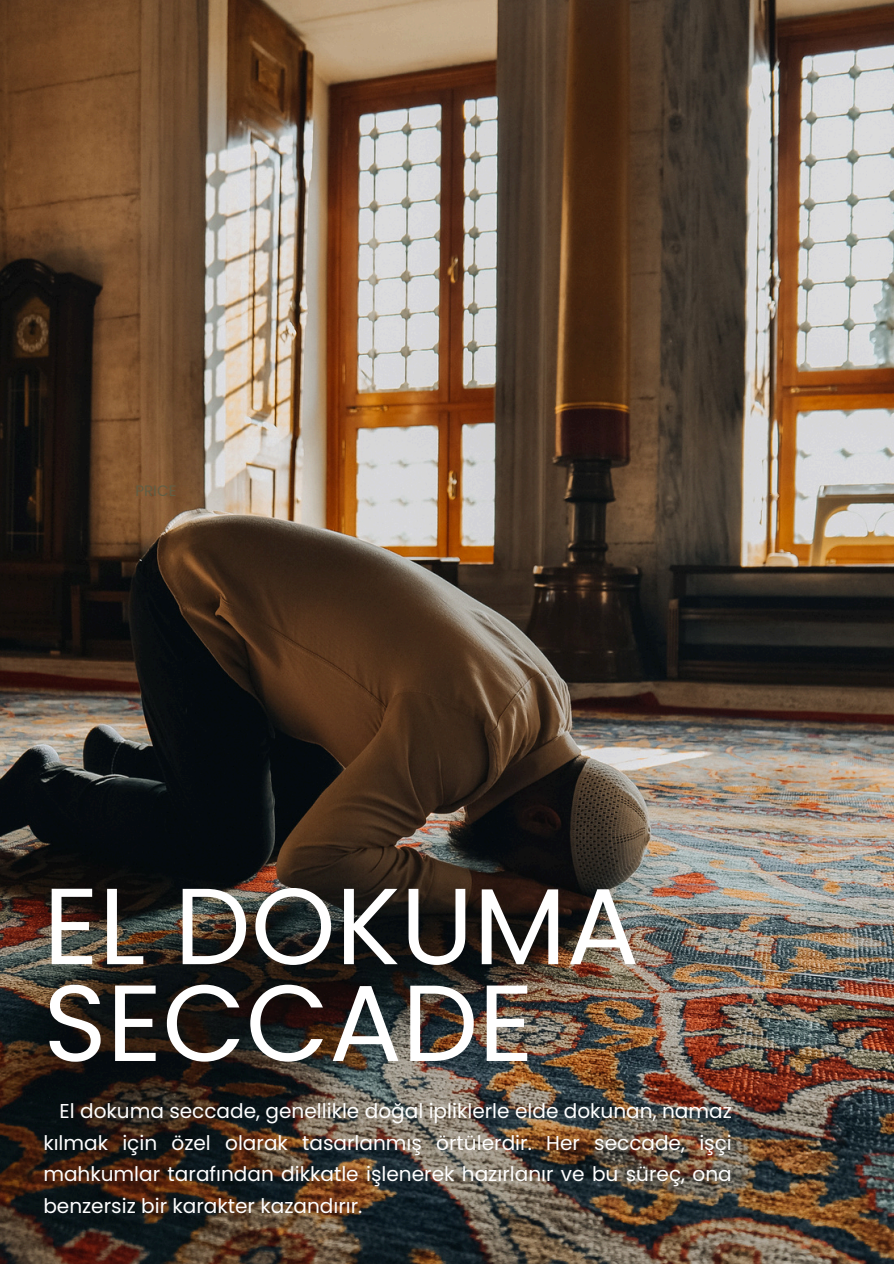
<style>
.page{position:relative;width:894px;height:1264px;background:#fff}
.page>*{position:absolute;margin:0;border:0;box-sizing:border-box;transform-origin:0 0}
.t1{font:108px/96.8px "Poppins";color:#fff}
.t2{font:20.1px/31.5px "Poppins";color:#fff;text-align:justify}
.t3{font:15.15px "Poppins";color:#625e44}
</style>
<div class="page">
<img style="left:0;top:0;width:893px;height:1263px">
<h2 class="t3" style="left:135px;top:479px;width:43px">PRICE</h2>
<h1 class="t1" style="left:43px;top:878px;width:597px">EL DOKUMA<br>SECCADE</h1>
<p class="t2" style="left:43px;top:1095px;width:689px;text-indent:16px">El dokuma seccade, genellikle doğal ipliklerle elde dokunan, namaz kılmak için özel olarak tasarlanmış örtülerdir. Her seccade, işçi mahkumlar tarafından dikkatle işlenerek hazırlanır ve bu süreç, ona benzersiz bir karakter kazandırır.</p>
</div>
